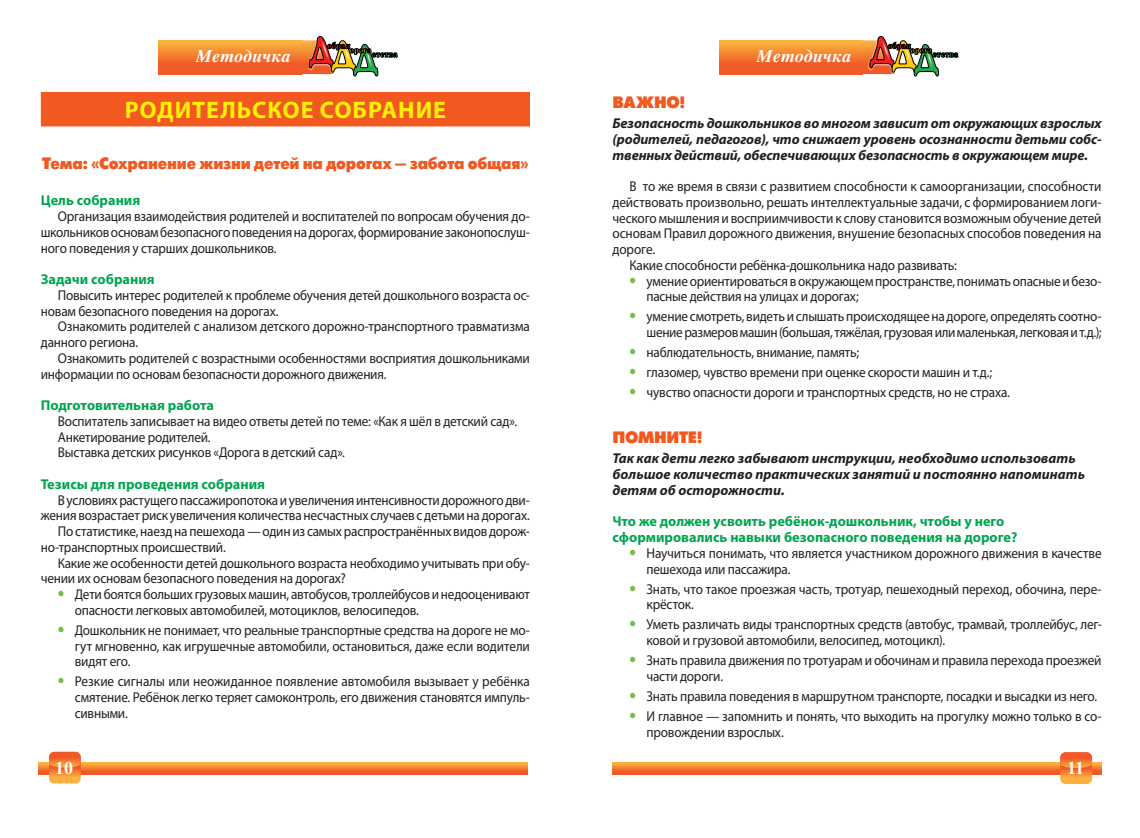
<style>
.page{position:relative;width:1140px;height:838px;background:#fff}
.page>*{position:absolute;margin:0;border:0;box-sizing:border-box;transform-origin:0 0}
.t1{font:700 24px "Myriad Pro";letter-spacing:.04em;color:#fff101}
.t2{font:italic 700 18px "Times";color:#fff}
.t3{font:700 18px "Times New Roman";color:#fff}
.t4{font:16.5px "Futura Futuris XC";letter-spacing:-.015em;color:#f15921;scale:.93 1}
.t5{font:14.25px/15.8px "Myriad Pro";letter-spacing:-.015em;color:#231f20;scale:.93 1}
.t6{font:italic 700 14.25px/15.8px "Myriad Pro";color:#231f20;text-align:justify}
.t7{font:700 14.25px/15.8px "Myriad Pro";color:#00a54f}
.s1{font-weight:700;font-size:21px;color:#71bf44}
</style>
<div class="page">
<svg style="left:719px;top:40px;width:143px;height:34px;background:#f47c31"></svg>
<img style="left:862px;top:40px;width:7px;height:34px">
<svg style="left:869px;top:36px;width:89px;height:40px"></svg>
<svg style="left:612px;top:762px;width:489px;height:12px;background:#f58132"></svg>
<svg style="left:1060px;top:752px;width:32px;height:32px"></svg>
<svg style="left:158px;top:40px;width:144px;height:34px;background:#f47c31"></svg>
<img style="left:302px;top:40px;width:7px;height:34px">
<svg style="left:309px;top:36px;width:88px;height:40px"></svg>
<svg style="left:38px;top:763px;width:489px;height:11px;background:#f47e31"></svg>
<svg style="left:49px;top:752px;width:32px;height:31px"></svg>
<div style="left:41px;top:92px;width:489px;height:34px;background:#f15921"></div>
<p class="t2" style="left:196px;top:39px;width:96px">Методичка</p>
<p class="t2" style="left:757px;top:39px;width:96px">Методичка</p>
<h1 class="t1" style="left:125px;top:94px;width:323px">РОДИТЕЛЬСКОЕ СОБРАНИЕ</h1>
<p class="t4" style="left:42px;top:155px;width:524px">Тема: «Сохранение жизни детей на дорогах — забота общая»</p>
<p class="t7" style="left:41px;top:192px;width:101px">Цель собрания</p>
<p class="t5" style="left:41px;top:208px;width:527px;text-align:justify;text-indent:17px">организация взаимодействия родителей и воспитателей по вопросам обучения до&shy;школьников основам безопасного поведения на дорогах, формирование законопослуш&shy;ного поведения у старших дошкольников .</p>
<p class="t7" style="left:41px;top:271px;width:115px">Задачи собрания</p>
<p class="t5" style="left:41px;top:287px;width:527px;text-indent:17px">повысить интерес родителей к проблеме обучения детей дошкольного возраста ос&shy;новам безопасного поведения на дорогах .</p>
<p class="t5" style="left:41px;top:318px;width:527px;text-indent:17px">ознакомить родителей с анализом детского дорожно-транспортного травматизма данного региона .</p>
<p class="t5" style="left:41px;top:350px;width:527px;text-indent:17px">ознакомить родителей с возрастными особенностями восприятия дошкольниками информации по основам безопасности дорожного движения .</p>
<p class="t7" style="left:41px;top:397px;width:175px">Подготовительная работа</p>
<p class="t5" style="left:58px;top:413px;width:495px">Воспитатель записывает на видео ответы детей по теме: «как я шёл в детский сад» . анкетирование родителей .<br>Выставка детских рисунков «дорога в детский сад» .</p>
<p class="t7" style="left:41px;top:476px;width:226px">Тезисы для проведения собрания</p>
<p class="t5" style="left:58px;top:492px;width:509px">В условиях растущего пассажиропотока и увеличения интенсивности дорожного дви-</p>
<p class="t5" style="left:41px;top:507px;width:527px">жения возрастает риск увеличения количества несчастных случаев с детьми на дорогах .</p>
<p class="t5" style="left:58px;top:523px;width:509px">по статистике, наезд на пешехода — один из самых распространённых видов дорож-</p>
<p class="t5" style="left:41px;top:539px;width:200px">но-транспортных происшествий .</p>
<p class="t5" style="left:58px;top:555px;width:509px">какие же особенности детей дошкольного возраста необходимо учитывать при обу-</p>
<p class="t5" style="left:41px;top:570px;width:329px">чении их основам безопасного поведения на дорогах?</p>
<p class="t5" style="left:75px;top:586px;width:491px;text-indent:-17px"><span class="s1">•</span> дети боятся больших грузовых машин, автобусов, троллейбусов и недооценивают опасности легковых автомобилей, мотоциклов, велосипедов .</p>
<p class="t5" style="left:75px;top:622px;width:491px;text-align:justify;text-indent:-17px"><span class="s1">•</span> дошкольник не понимает, что реальные транспортные средства на дороге не мо&shy;гут мгновенно, как игрушечные автомобили, остановиться, даже если водители видят его .</p>
<p class="t5" style="left:75px;top:673px;width:491px;text-align:justify;text-indent:-17px"><span class="s1">•</span> резкие сигналы или неожиданное появление автомобиля вызывает у ребёнка смятение . ребёнок легко теряет самоконтроль, его движения становятся импуль&shy;сивными .</p>
<p class="t4" style="left:612px;top:93px;width:80px">ВАЖНО!</p>
<p class="t6" style="left:612px;top:115px;width:491px">Безопасность дошкольников во многом зависит от окружающих взрослых (родителей, педагогов), что снижает уровень осознанности детьми собс&shy;твенных действий, обеспечивающих безопасность в окружающем мире.</p>
<p class="t5" style="left:629px;top:178px;width:509px">В то же время в связи с развитием способности к самоорганизации, способности</p>
<p class="t5" style="left:612px;top:194px;width:527px">действовать произвольно, решать интеллектуальные задачи, с формированием логи-</p>
<p class="t5" style="left:612px;top:210px;width:527px">ческого мышления и восприимчивости к слову становится возможным обучение детей</p>
<p class="t5" style="left:612px;top:225px;width:527px">основам правил дорожного движения, внушение безопасных способов поведения на</p>
<p class="t5" style="left:612px;top:241px;width:48px">дороге .</p>
<p class="t5" style="left:629px;top:257px;width:353px">какие способности ребёнка-дошкольника надо развивать:</p>
<p class="t5" style="left:646px;top:273px;width:491px;text-indent:-17px"><span class="s1">•</span> умение ориентироваться в окружающем пространстве, понимать опасные и безо&shy;пасные действия на улицах и дорогах;</p>
<p class="t5" style="left:629px;top:308px;width:509px;text-align:right"><span class="s1">•</span> умение смотреть, видеть и слышать происходящее на дороге, определять соотно&shy;шение размеров машин (большая, тяжёлая, грузовая или маленькая, легковая и т .д .);</p>
<p class="t5" style="left:629px;top:344px;width:248px"><span class="s1">•</span> наблюдательность, внимание, память;</p>
<p class="t5" style="left:629px;top:364px;width:391px"><span class="s1">•</span> глазомер, чувство времени при оценке скорости машин и т .д .;</p>
<p class="t5" style="left:629px;top:384px;width:410px"><span class="s1">•</span> чувство опасности дороги и транспортных средств, но не страха .</p>
<p class="t4" style="left:612px;top:428px;width:98px">ПОМНИТЕ!</p>
<p class="t6" style="left:612px;top:450px;width:474px;text-align:left">Так как дети легко забывают инструкции, необходимо использовать большое количество практических занятий и постоянно напоминать детям об осторожности.</p>
<p class="t7" style="left:612px;top:513px;width:406px">Что же должен усвоить ребёнок-дошкольник, чтобы у него сформировались навыки безопасного поведения на дороге?</p>
<p class="t5" style="left:646px;top:545px;width:491px;text-indent:-17px"><span class="s1">•</span> научиться понимать, что является участником дорожного движения в качестве пешехода или пассажира .</p>
<p class="t5" style="left:646px;top:580px;width:491px;text-indent:-17px"><span class="s1">•</span> знать, что такое проезжая часть, тротуар, пешеходный переход, обочина, пере&shy;крёсток .</p>
<p class="t5" style="left:646px;top:616px;width:491px;text-indent:-17px"><span class="s1">•</span> уметь различать виды транспортных средств (автобус, трамвай, троллейбус, лег&shy;ковой и грузовой автомобили, велосипед, мотоцикл) .</p>
<p class="t5" style="left:646px;top:652px;width:491px;text-indent:-17px"><span class="s1">•</span> знать правила движения по тротуарам и обочинам и правила перехода проезжей части дороги .</p>
<p class="t5" style="left:629px;top:688px;width:504px"><span class="s1">•</span> знать правила поведения в маршрутном транспорте, посадки и высадки из него .</p>
<p class="t5" style="left:646px;top:708px;width:491px;text-indent:-17px"><span class="s1">•</span> и главное — запомнить и понять, что выходить на прогулку можно только в со&shy;провождении взрослых .</p>
<p class="t3" style="left:55px;top:755px;width:19px">10</p>
<p class="t3" style="left:1067px;top:755px;width:19px">11</p>
</div>
